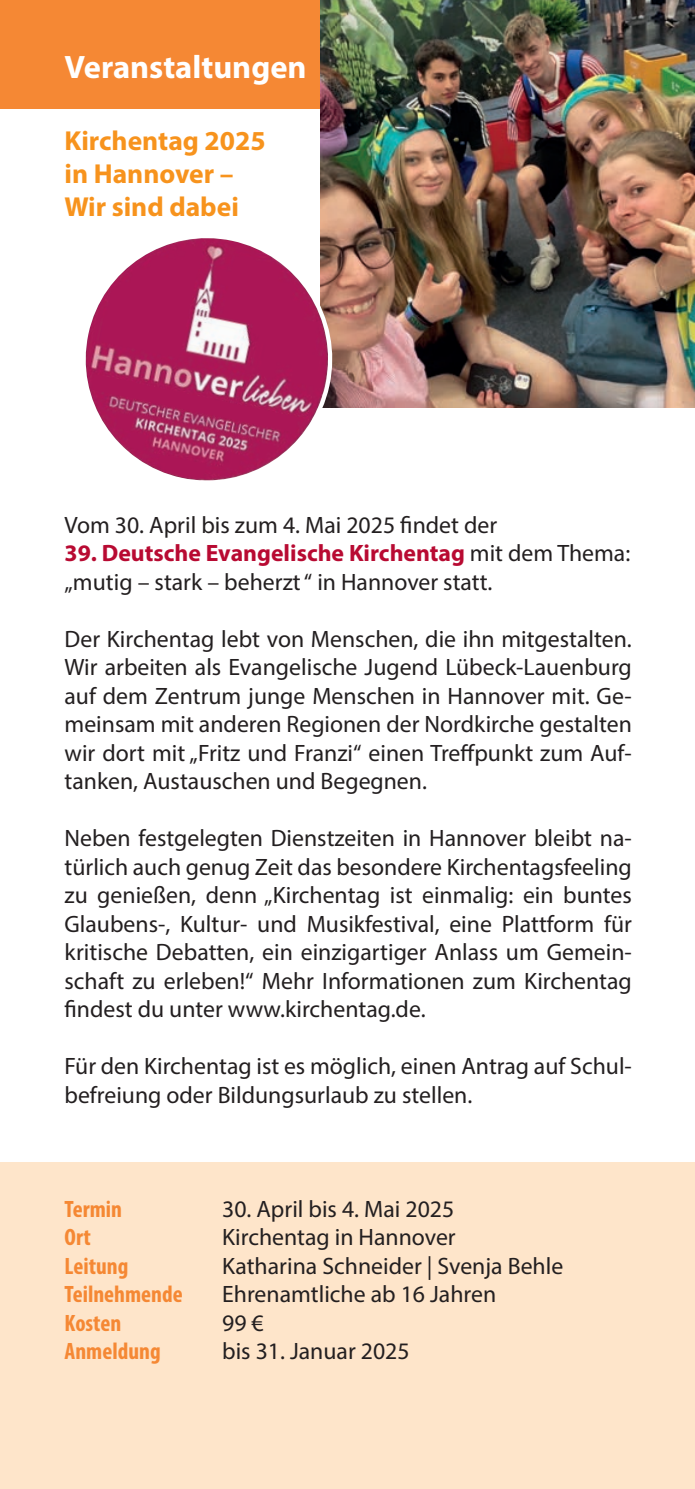
<style>
.page{position:relative;width:695px;height:1489px;background:#fff}
.page>*{position:absolute;margin:0;border:0;box-sizing:border-box;transform-origin:0 0}
.t1{font:700 32.5px "Myriad Pro";color:#fff}
.t2{font:700 27.5px/33px "Myriad Pro";color:#f7931d}
.t3{font:23.75px/28.5px "Myriad Pro";color:#231f20}
.t4{font:700 condensed 23.75px "Myriad Pro";color:#f58834}
.s1{font-weight:700;color:#b80a32}
</style>
<div class="page">
<div style="left:0;top:0;width:694px;height:108px;background:#f58834"></div>
<div style="left:0;top:1162px;width:694px;height:326px;background:#fee5ca"></div>
<img style="left:320px;top:0;width:374px;height:407px">
<svg style="left:85px;top:220px;width:261px;height:261px"></svg>
<h1 class="t1" style="left:64px;top:46px;width:243px">Veranstaltungen</h1>
<p class="t2" style="left:64px;top:123px;width:202px">Kirchentag 2025 in Hannover –<br>Wir sind dabei</p>
<p class="t3" style="left:64px;top:510px;width:434px">Vom 30. April bis zum 4. Mai 2025 findet der</p>
<p class="t3" style="left:64px;top:538px;width:567px"><span class="s1">39. Deutsche Evangelische Kirchentag</span> mit dem Thema: „mutig – stark – beherzt “ in Hannover statt.</p>
<p class="t3" style="left:64px;top:624px;width:568px;text-align:justify">Der Kirchentag lebt von Menschen, die ihn mitgestalten.<br>Wir arbeiten als Evangelische Jugend Lübeck-Lauenburg auf dem Zentrum junge Menschen in Hannover mit. Ge&shy;meinsam mit anderen Regionen der Nordkirche gestalten wir dort mit „Fritz und Franzi“ einen Treffpunkt zum Auf&shy;tanken, Austauschen und Begegnen.</p>
<p class="t3" style="left:64px;top:823px;width:568px;text-align:justify">Neben festgelegten Dienstzeiten in Hannover bleibt na&shy;türlich auch genug Zeit das besondere Kirchentagsfeeling zu genießen, denn „Kirchentag ist einmalig: ein buntes Glaubens-, Kultur- und Musikfestival, eine Plattform für kritische Debatten, ein einzigartiger Anlass um Gemein&shy;schaft zu erleben!“ Mehr Informationen zum Kirchentag findest du unter www.kirchentag.de.</p>
<p class="t3" style="left:64px;top:1051px;width:568px">Für den Kirchentag ist es möglich, einen Antrag auf Schul&shy;befreiung oder Bildungsurlaub zu stellen.</p>
<p class="t4" style="left:64px;top:1193px;width:59px">Termin</p>
<p class="t3" style="left:222px;top:1194px;width:234px">30. April bis 4. Mai 2025</p>
<p class="t4" style="left:64px;top:1222px;width:28px">Ort</p>
<p class="t3" style="left:222px;top:1222px;width:235px">Kirchentag in Hannover</p>
<p class="t4" style="left:64px;top:1250px;width:65px">Leitung</p>
<p class="t3" style="left:222px;top:1251px;width:342px">Katharina Schneider | Svenja Behle</p>
<p class="t4" style="left:64px;top:1279px;width:120px">Teilnehmende</p>
<p class="t3" style="left:222px;top:1279px;width:275px">Ehrenamtliche ab 16 Jahren</p>
<p class="t4" style="left:64px;top:1307px;width:58px">Kosten</p>
<p class="t3" style="left:222px;top:1308px;width:43px">99 €</p>
<p class="t4" style="left:64px;top:1336px;width:98px">Anmeldung</p>
<p class="t3" style="left:222px;top:1336px;width:189px">bis 31. Januar 2025</p>
</div>
